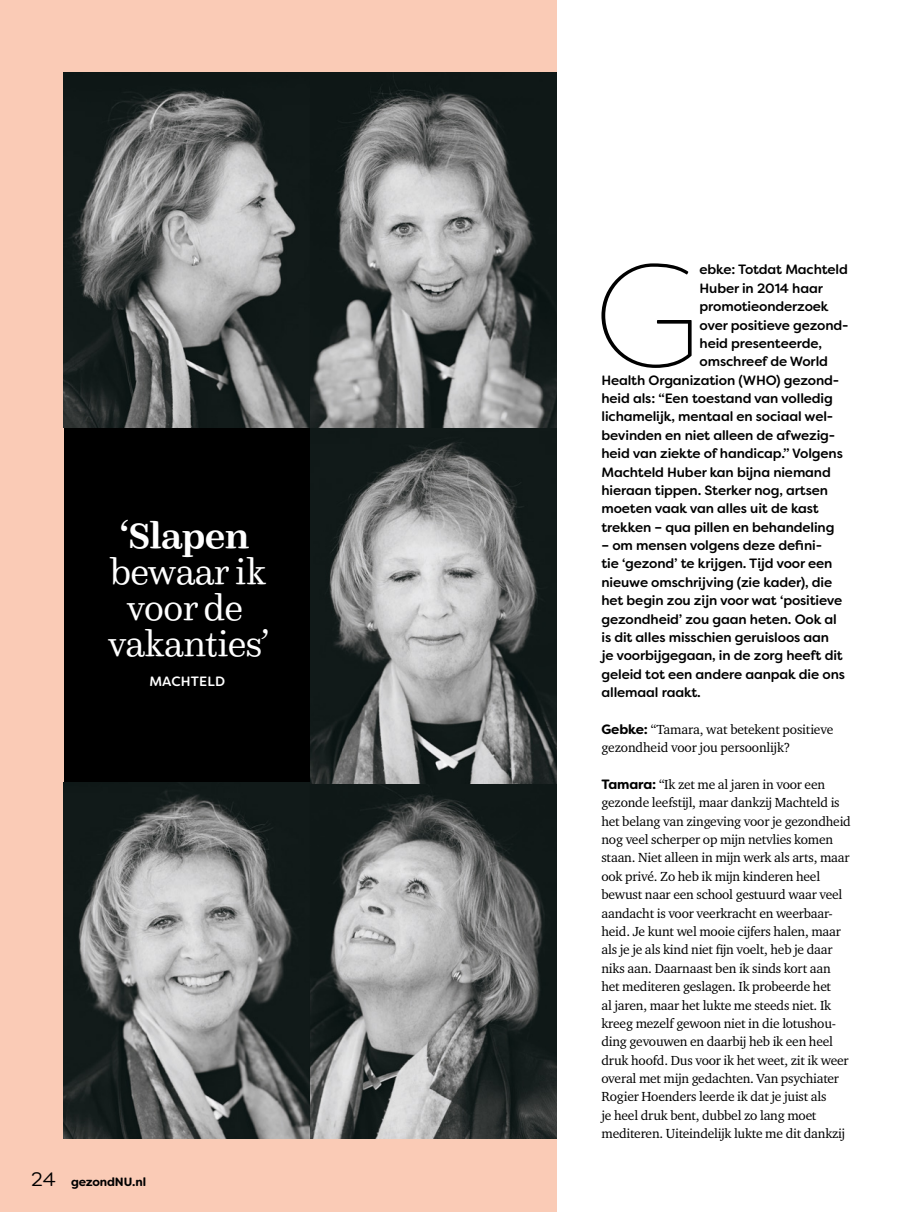
<style>
.page{position:relative;width:915px;height:1212px;background:#fff}
.page>*{position:absolute;margin:0;border:0;box-sizing:border-box;transform-origin:0 0}
.t1{font:100 144.75px "Filson Soft";color:#000}
.t2{font:300 37.5px/36px "Quixo OT";letter-spacing:-.01em;color:#fff;text-align:center}
.t3{font:500 37.5px "Quixo OT";letter-spacing:-.01em;color:#fff}
.t4{font:13.5px/18.3px "Charter ITC Std";letter-spacing:-.015em;color:#000}
.t5{font:500 13.5px/18.3px "Filson Soft";letter-spacing:-.01em;color:#000}
.t6{font:500 13.5px "Filson Soft";letter-spacing:.01em;color:#fff}
.t7{font:700 12px "Filson Soft";letter-spacing:-.015em;color:#000}
.s1{font-weight:400;font-size:19.5px}
.s2{font-family:"Filson Soft";font-weight:700}
</style>
<div class="page">
<div style="left:0;top:0;width:556px;height:1212px;background:#facbb6"></div>
<div style="left:64px;top:72px;width:492px;height:1066px;background:#000"></div>
<img style="left:64px;top:783px;width:492px;height:355px">
<img style="left:64px;top:72px;width:492px;height:356px">
<img style="left:310px;top:428px;width:246px;height:356px">
<h2 class="t3" style="left:120px;top:510px;width:131px">‘Slapen</h2>
<h2 class="t2" style="left:109px;top:553px;width:162px">bewaar ik voor de vakanties’</h2>
<p class="t6" style="left:149px;top:672px;width:77px">MACHTELD</p>
<p class="t7" style="left:31px;top:1174px;width:116px"><span class="s1">24</span> gezondNU.nl</p>
<h1 class="t1" style="left:593px;top:228px;width:109px">G</h1>
<p class="t5" style="left:699px;top:261px;width:150px">ebke: Totdat Machteld</p>
<p class="t5" style="left:699px;top:279px;width:125px">Huber in 2014 haar</p>
<p class="t5" style="left:699px;top:297px;width:131px">promotieonderzoek</p>
<p class="t5" style="left:699px;top:316px;width:150px">over positieve gezond-</p>
<p class="t5" style="left:699px;top:334px;width:124px">heid presenteerde,</p>
<p class="t5" style="left:699px;top:352px;width:130px">omschreef de World</p>
<p class="t5" style="left:601px;top:371px;width:239px">Health Organization (WHO) gezond-</p>
<p class="t5" style="left:601px;top:389px;width:233px">heid als: “Een toestand van volledig</p>
<p class="t5" style="left:601px;top:408px;width:233px">lichamelijk, mentaal en sociaal wel-</p>
<p class="t5" style="left:601px;top:426px;width:235px">bevinden en niet alleen de afwezig-</p>
<p class="t5" style="left:601px;top:444px;width:243px">heid van ziekte of handicap.” Volgens</p>
<p class="t5" style="left:601px;top:463px;width:231px">Machteld Huber kan bijna niemand</p>
<p class="t5" style="left:601px;top:481px;width:228px">hieraan tippen. Sterker nog, artsen</p>
<p class="t5" style="left:601px;top:499px;width:219px">moeten vaak van alles uit de kast</p>
<p class="t5" style="left:601px;top:518px;width:234px">trekken – qua pillen en behandeling</p>
<p class="t5" style="left:601px;top:536px;width:245px">– om mensen volgens deze defini-<br>tie ‘gezond’ te krijgen. Tijd voor een nieuwe omschrijving (zie kader), die het begin zou zijn voor wat ‘positieve gezondheid’ zou gaan heten. Ook al is dit alles misschien geruisloos aan<br>je voorbijgegaan, in de zorg heeft dit geleid tot een andere aanpak die ons allemaal raakt.</p>
<p class="t4" style="left:601px;top:720px;width:233px"><span class="s2">Gebke:</span> “Tamara, wat betekent positieve gezondheid voor jou persoonlijk?</p>
<p class="t4" style="left:601px;top:775px;width:251px"><span class="s2">Tamara:</span> “Ik zet me al jaren in voor een gezonde leefstijl, maar dankzij Machteld is het belang van zingeving voor je gezondheid nog veel scherper op mijn netvlies komen staan. Niet alleen in mijn werk als arts, maar ook privé. Zo heb ik mijn kinderen heel bewust naar een school gestuurd waar veel aandacht is voor veerkracht en weerbaar&shy;heid. Je kunt wel mooie cijfers halen, maar als je je als kind niet fijn voelt, heb je daar niks aan. Daarnaast ben ik sinds kort aan het mediteren geslagen. Ik probeerde het<br>al jaren, maar het lukte me steeds niet. Ik kreeg mezelf gewoon niet in die lotushou&shy;ding gevouwen en daarbij heb ik een heel druk hoofd. Dus voor ik het weet, zit ik weer overal met mijn gedachten. Van psychiater Rogier Hoenders leerde ik dat je juist als<br>je heel druk bent, dubbel zo lang moet mediteren. Uiteindelijk lukte me dit dankzij</p>
</div>
